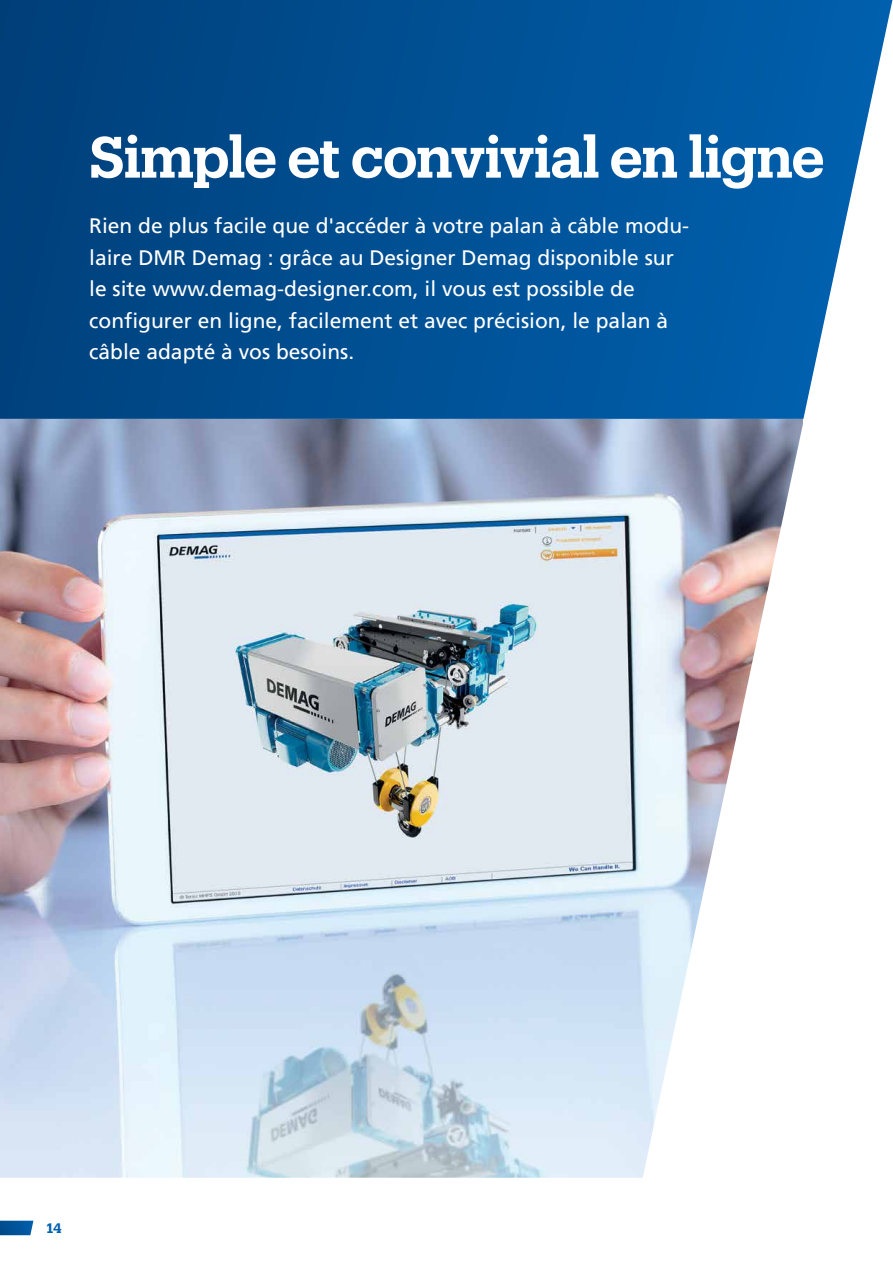
<style>
.page{position:relative;width:893px;height:1263px;background:#fff}
.page>*{position:absolute;margin:0;border:0;box-sizing:border-box;transform-origin:0 0}
.t1{font:600 57px "Produkt";letter-spacing:-.02em;color:#fff}
.t2{font:21px/31.5px "Frutiger LT Com";color:#fff}
.t3{font:600 13.5px "Produkt";color:#0061af}
</style>
<div class="page">
<img style="left:0;top:419px;width:803px;height:759px">
<svg style="left:0;top:0;width:892px;height:419px;background:#0c5899"></svg>
<svg style="left:0;top:1221px;width:33px;height:14px"></svg>
<h1 class="t1" style="left:89px;top:117px;width:737px">Simple et convivial en ligne</h1>
<p class="t2" style="left:89px;top:210px;width:601px">Rien de plus facile que d'accéder à votre palan à câble modu&shy;laire DMR Demag : grâce au Designer Demag disponible sur le site www.demag-designer.com, il vous est possible de configurer en ligne, facilement et avec précision, le palan à câble adapté à vos besoins.</p>
<p class="t3" style="left:47px;top:1218px;width:16px">14</p>
</div>
